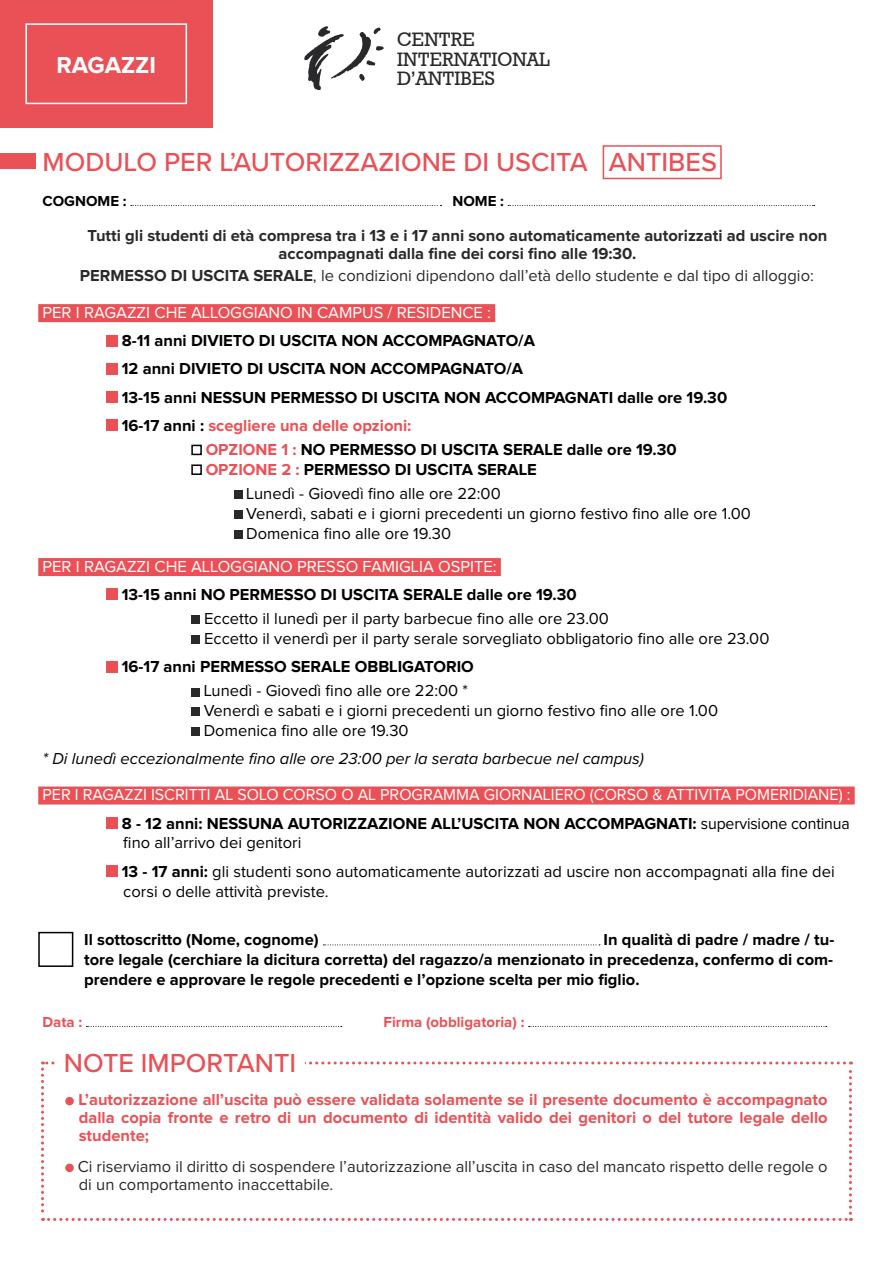
<style>
.page{position:relative;width:893px;height:1263px;background:#fff}
.page>*{position:absolute;margin:0;border:0;box-sizing:border-box;transform-origin:0 0}
.TITRE1{font:500 27px "Proxima Nova";color:#ea5156}
.t1{font:700 24px "Proxima Nova";color:#fff}
.t2{font:19.5px "Geometric Slab 712 BT Medium A";color:#29292b}
.t3{font:700 16.5px/19.8px "Proxima Nova";color:#000}
.t4{font:16.5px/19.8px "Proxima Nova";color:#000}
.PARAGRAPHE{font:700 16.5px/18px "Proxima Nova";color:#ea5156;text-align:justify}
.PARAGRAPHE-2{font:16.5px/18px "Proxima Nova";color:#29292b}
.t5{font:16.5px "Proxima Nova";color:#fff}
.PARAGRAPHE-3{font:700 16.5px/18px "Proxima Nova";color:#29292b;text-align:center}
.t6{font:italic 16.5px "Proxima Nova";color:#000}
.t7{font:700 15px "Proxima Nova";color:#ea5156}
.t8{font:700 15px "Proxima Nova";color:#000}
.s1{font-weight:700}
.s2{color:#000}
.s3{color:#ea5156}
.s4{font-weight:400}
</style>
<div class="page">
<svg style="left:131px;top:205px;width:310px;height:1px"></svg>
<svg style="left:508px;top:205px;width:307px;height:1px"></svg>
<svg style="left:304px;top:26px;width:80px;height:64px"></svg>
<div style="left:0;top:0;width:213px;height:128px;background:#ea5156"></div>
<div style="left:26px;top:23px;width:161px;height:81px;border:2px solid #fff"></div>
<div style="left:0;top:153px;width:35px;height:15px;background:#ea5156"></div>
<div style="left:38px;top:304px;width:457px;height:18px;background:#ea5156"></div>
<div style="left:106px;top:335px;width:12px;height:11px;background:#ea5156"></div>
<div style="left:106px;top:363px;width:12px;height:11px;background:#ea5156"></div>
<div style="left:106px;top:391px;width:12px;height:12px;background:#ea5156"></div>
<div style="left:106px;top:420px;width:12px;height:11px;background:#ea5156"></div>
<div style="left:191px;top:445px;width:11px;height:10px;border:2px solid #000"></div>
<div style="left:191px;top:464px;width:11px;height:11px;border:2px solid #000"></div>
<div style="left:234px;top:490px;width:8px;height:9px;background:#29292b"></div>
<div style="left:234px;top:510px;width:8px;height:9px;background:#29292b"></div>
<div style="left:234px;top:530px;width:8px;height:9px;background:#29292b"></div>
<div style="left:38px;top:558px;width:463px;height:18px;background:#ea5156"></div>
<div style="left:106px;top:589px;width:12px;height:11px;background:#ea5156"></div>
<div style="left:191px;top:616px;width:9px;height:8px;background:#29292b"></div>
<div style="left:191px;top:635px;width:9px;height:9px;background:#29292b"></div>
<div style="left:106px;top:661px;width:12px;height:11px;background:#ea5156"></div>
<div style="left:191px;top:688px;width:9px;height:8px;background:#29292b"></div>
<div style="left:191px;top:708px;width:9px;height:8px;background:#29292b"></div>
<div style="left:191px;top:727px;width:9px;height:9px;background:#29292b"></div>
<div style="left:38px;top:786px;width:817px;height:18px;background:#ea5156"></div>
<div style="left:106px;top:817px;width:12px;height:11px;background:#ea5156"></div>
<div style="left:106px;top:865px;width:12px;height:12px;background:#ea5156"></div>
<svg style="left:323px;top:944px;width:277px;height:1px"></svg>
<svg style="left:86px;top:1026px;width:256px;height:1px"></svg>
<svg style="left:529px;top:1026px;width:298px;height:1px"></svg>
<svg style="left:41px;top:1061px;width:811px;height:160px"></svg>
<div style="left:55px;top:1042px;width:250px;height:39px;background:#fff"></div>
<div style="left:603px;top:145px;width:119px;height:34px;border:2px solid #ea5156"></div>
<div style="left:38px;top:932px;width:35px;height:35px;border:2px solid #000"></div>
<p class="t1" style="left:57px;top:52px;width:101px">RAGAZZI</p>
<p class="t2" style="left:397px;top:27px;width:79px">CENTRE</p>
<p class="t2" style="left:397px;top:47px;width:155px">INTERNATIONAL</p>
<p class="t2" style="left:397px;top:66px;width:99px">D’ANTIBES</p>
<p class="TITRE1" style="left:43px;top:142px;width:676px">MODULO PER L’AUTORIZZAZIONE DI USCITA ANTIBES</p>
<p class="t8" style="left:43px;top:192px;width:86px">COGNOME :</p>
<p class="t8" style="left:452px;top:192px;width:53px">NOME :</p>
<p class="PARAGRAPHE-3" style="left:88px;top:226px;width:741px">Tutti gli studenti di età compresa tra i 13 e i 17 anni sono automaticamente autorizzati ad uscire non accompagnati dalla fine dei corsi fino alle 19:30.</p>
<p class="PARAGRAPHE-2" style="left:80px;top:267px;width:735px"><span class="s1">PERMESSO DI USCITA SERALE</span>, le condizioni dipendono dall’età dello studente e dal tipo di alloggio:</p>
<p class="t5" style="left:43px;top:303px;width:450px">PER I RAGAZZI CHE ALLOGGIANO IN CAMPUS / RESIDENCE :</p>
<p class="t3" style="left:122px;top:331px;width:415px">8-11 anni DIVIETO DI USCITA NON ACCOMPAGNATO/A</p>
<p class="t3" style="left:122px;top:359px;width:403px">12 anni DIVIETO DI USCITA NON ACCOMPAGNATO/A</p>
<p class="t3" style="left:122px;top:388px;width:607px">13-15 anni NESSUN PERMESSO DI USCITA NON ACCOMPAGNATI dalle ore 19.30</p>
<p class="PARAGRAPHE" style="left:122px;top:417px;width:291px"><span class="s2">16-17 anni :</span> scegliere una delle opzioni:</p>
<p class="t3" style="left:206px;top:440px;width:472px"><span class="s3">OPZIONE 1 :</span> NO PERMESSO DI USCITA SERALE dalle ore 19.30</p>
<p class="t3" style="left:206px;top:460px;width:333px"><span class="s3">OPZIONE 2 :</span> PERMESSO DI USCITA SERALE</p>
<p class="t4" style="left:246px;top:484px;width:256px">Lunedì - Giovedì fino alle ore 22:00</p>
<p class="t4" style="left:246px;top:504px;width:506px">Venerdì, sabati e i giorni precedenti un giorno festivo fino alle ore 1.00</p>
<p class="t4" style="left:246px;top:524px;width:206px">Domenica fino alle ore 19.30</p>
<p class="t5" style="left:43px;top:557px;width:456px">PER I RAGAZZI CHE ALLOGGIANO PRESSO FAMIGLIA OSPITE:</p>
<p class="t3" style="left:122px;top:585px;width:456px">13-15 anni NO PERMESSO DI USCITA SERALE dalle ore 19.30</p>
<p class="t4" style="left:204px;top:609px;width:406px">Eccetto il lunedì per il party barbecue fino alle ore 23.00</p>
<p class="t4" style="left:204px;top:629px;width:567px">Eccetto il venerdì per il party serale sorvegliato obbligatorio fino alle ore 23.00</p>
<p class="t3" style="left:122px;top:657px;width:354px">16-17 anni PERMESSO SERALE OBBLIGATORIO</p>
<p class="t4" style="left:204px;top:681px;width:266px">Lunedì - Giovedì fino alle ore 22:00 *</p>
<p class="t4" style="left:204px;top:701px;width:516px">Venerdì e sabati e i giorni precedenti un giorno festivo fino alle ore 1.00</p>
<p class="t4" style="left:204px;top:721px;width:206px">Domenica fino alle ore 19.30</p>
<p class="t6" style="left:43px;top:746px;width:603px">* Di lunedì eccezionalmente fino alle ore 23:00 per la serata barbecue nel campus)</p>
<p class="t5" style="left:43px;top:785px;width:809px">PER I RAGAZZI ISCRITTI AL SOLO CORSO O AL PROGRAMMA GIORNALIERO (CORSO &amp; ATTIVITA POMERIDIANE) :</p>
<p class="t3" style="left:122px;top:814px;width:729px">8 - 12 anni: NESSUNA AUTORIZZAZIONE ALL’USCITA NON ACCOMPAGNATI: <span class="s4">supervisione continua fino all’arrivo dei genitori</span></p>
<p class="t4" style="left:122px;top:862px;width:714px"><span class="s1">13 - 17 anni:</span> gli studenti sono automaticamente autorizzati ad uscire non accompagnati alla fine dei corsi o delle attività previste.</p>
<p class="t3" style="left:84px;top:930px;width:236px">Il sottoscritto (Nome, cognome)</p>
<p class="t3" style="left:84px;top:930px;width:752px;text-align:justify;text-indent:519px">In qualità di padre / madre / tu&shy;tore legale (cerchiare la dicitura corretta) del ragazzo/a menzionato in precedenza, confermo di com&shy;prendere e approvare le regole precedenti e l’opzione scelta per mio figlio.</p>
<p class="t7" style="left:43px;top:1013px;width:41px">Data :</p>
<p class="t7" style="left:384px;top:1013px;width:142px">Firma (obbligatoria) :</p>
<p class="TITRE1" style="left:64px;top:1043px;width:234px">NOTE IMPORTANTI</p>
<p class="PARAGRAPHE" style="left:79px;top:1091px;width:751px">L’autorizzazione all’uscita può essere validata solamente se il presente documento è accompagnato dalla copia fronte e retro di un documento di identità valido dei genitori o del tutore legale dello studente;</p>
<p class="PARAGRAPHE-2" style="left:78px;top:1158px;width:751px">Ci riserviamo il diritto di sospendere l’autorizzazione all’uscita in caso del mancato rispetto delle regole o di un comportamento inaccettabile.</p>
</div>
